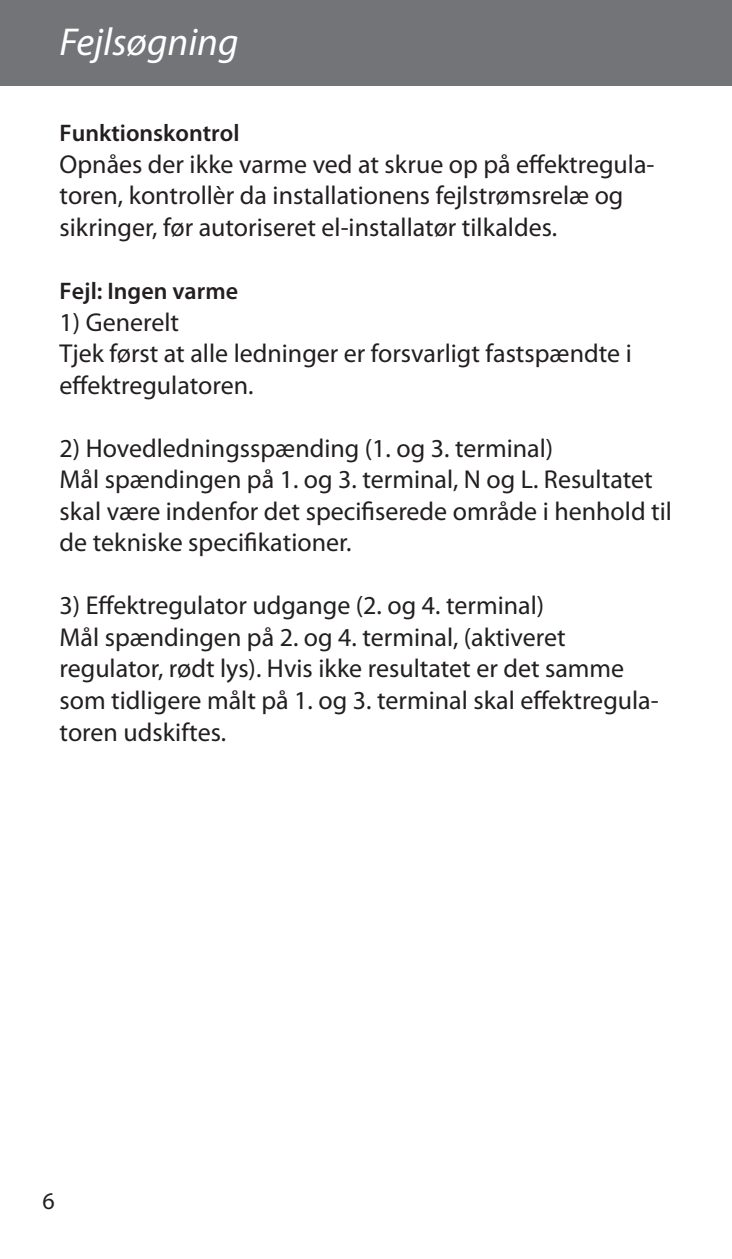
<style>
.page{position:relative;width:732px;height:1259px;background:#fff}
.page>*{position:absolute;margin:0;border:0;box-sizing:border-box;transform-origin:0 0}
.t1{font:italic 39px "Myriad Pro";color:#fff}
.t2{font:25.8px/31.5px "Myriad Pro";color:#231f20}
.Overskrift{font:600 24px "Myriad Pro";color:#231f20}
.t3{font:24px "Myriad Pro";color:#231f20}
</style>
<div class="page">
<div style="left:0;top:0;width:731px;height:85px;background:#727477"></div>
<p class="t1" style="left:60px;top:21px;width:180px">Fejlsøgning</p>
<p class="Overskrift" style="left:60px;top:120px;width:181px">Funktionskontrol</p>
<p class="t2" style="left:60px;top:149px;width:596px">Opnåes der ikke varme ved at skrue op på effektregula&shy;toren, kontrollèr da installationens fejlstrømsrelæ og</p>
<p class="t2" style="left:60px;top:212px;width:499px">sikringer, før autoriseret el-installatør tilkaldes.</p>
<p class="Overskrift" style="left:60px;top:278px;width:180px">Fejl: Ingen varme</p>
<p class="t2" style="left:60px;top:307px;width:121px">1) Generelt</p>
<p class="t2" style="left:60px;top:338px;width:573px">Tjek først at alle ledninger er forsvarligt fastspændte i effektregulatoren.</p>
<p class="t2" style="left:60px;top:433px;width:495px">2) Hovedledningsspænding (1. og 3. terminal)</p>
<p class="t2" style="left:60px;top:464px;width:613px">Mål spændingen på 1. og 3. terminal, N og L. Resultatet skal være indenfor det specifiserede område i henhold til de tekniske specifikationer.</p>
<p class="t2" style="left:60px;top:590px;width:486px">3) Effektregulator udgange (2. og 4. terminal)</p>
<p class="t2" style="left:60px;top:622px;width:507px">Mål spændingen på 2. og 4. terminal, (aktiveret</p>
<p class="t2" style="left:60px;top:653px;width:600px">regulator, rødt lys). Hvis ikke resultatet er det samme som tidligere målt på 1. og 3. terminal skal effektregula&shy;toren udskiftes.</p>
<p class="t3" style="left:43px;top:1187px;width:14px">6</p>
</div>
